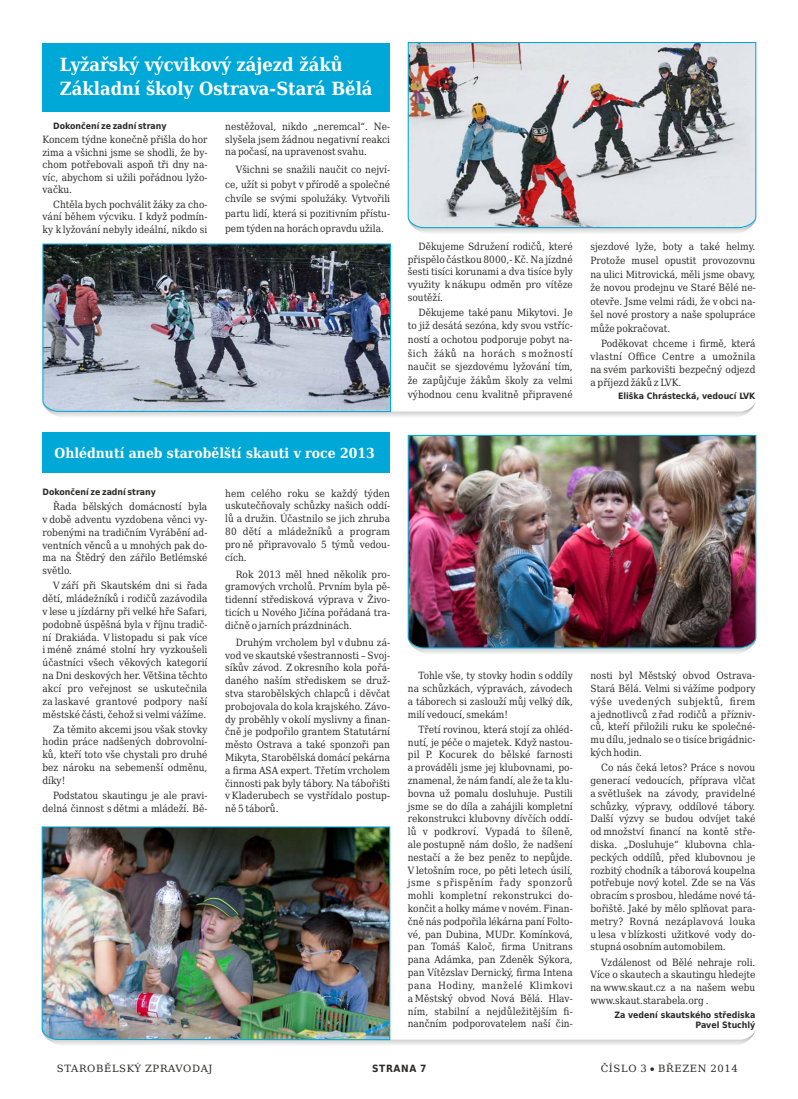
<style>
.page{position:relative;width:798px;height:1099px;background:#fff}
.page>*{position:absolute;margin:0;border:0;box-sizing:border-box;transform-origin:0 0}
.t1{font:700 18.25px/23.5px "DejaVu Serif Condensed";color:#fefefe}
.t2{font:700 13.88px "DejaVu Serif Condensed";color:#fefefe}
.t3{font:10px/12.8px "DejaVu Serif Condensed";color:#2b2a29;text-align:justify}
.t4{font:10px "DejaVu Serif";letter-spacing:.065em;color:#2b2a29}
.t5{font:700 10px "DejaVu Sans Condensed";letter-spacing:.06em;color:#2b2a29}
.t6{font:700 8.75px/10.1px "DejaVu Sans Condensed";color:#2b2a29;text-align:right}
</style>
<div class="page">
<div style="left:43px;top:432px;width:347px;height:40px;background:#00a8d7"></div>
<div style="left:43px;top:43px;width:347px;height:68px;background:#00a8d7"></div>
<svg style="left:416px;top:229px;width:332px;height:4px"></svg>
<img style="left:407px;top:42px;width:349px;height:187px">
<svg style="left:50px;top:401px;width:705px;height:16px"></svg>
<img style="left:42px;top:243px;width:349px;height:169px">
<svg style="left:416px;top:649px;width:333px;height:5px"></svg>
<img style="left:407px;top:434px;width:349px;height:215px">
<svg style="left:49px;top:1028px;width:706px;height:17px"></svg>
<img style="left:41px;top:826px;width:349px;height:214px">
<h1 class="t1" style="left:60px;top:54px;width:314px">Lyžařský výcvikový zájezd žáků<br>Základní školy Ostrava-Stará Bělá</h1>
<p class="t6" style="left:53px;top:122px;width:115px">Dokončení ze zadní strany</p>
<p class="t3" style="left:43px;top:134px;width:166px">Koncem týdne konečně přišla do hor zima a všichni jsme se shodli, že by&shy;chom potřebovali aspoň tři dny na&shy;víc, abychom si užili pořádnou lyžo&shy;vačku.</p>
<p class="t3" style="left:43px;top:199px;width:166px;text-indent:11px">Chtěla bych pochválit žáky za cho&shy;vání během výcviku. I když podmín&shy;ky k lyžování nebyly ideální, nikdo si</p>
<p class="t3" style="left:225px;top:121px;width:166px">nestěžoval, nikdo „neremcal“. Ne&shy;slyšela jsem žádnou negativní reakci na počasí, na upravenost svahu.</p>
<p class="t3" style="left:225px;top:163px;width:166px;line-height:14.6px;text-indent:11px">Všichni se snažili naučit co nejví&shy;ce, užít si pobyt v přírodě a společné chvíle se svými spolužáky. Vytvořili partu lidí, která si pozitivním přístu&shy;pem týden na horách opravdu užila.</p>
<p class="t3" style="left:407px;top:241px;width:166px;text-indent:11px">Děkujeme Sdružení rodičů, které přispělo částkou 8000,- Kč. Na jízdné šesti tisíci korunami a dva tisíce byly využity k nákupu odměn pro vítěze soutěží.</p>
<p class="t3" style="left:407px;top:306px;width:166px;line-height:13.6px;text-indent:11px">Děkujeme také panu Mikytovi. Je to již desátá sezóna, kdy svou vstříc&shy;ností a ochotou podporuje pobyt na&shy;šich žáků na horách s možností naučit se sjezdovému lyžování tím, že zapůjčuje žákům školy za velmi výhodnou cenu kvalitně připravené</p>
<p class="t3" style="left:590px;top:241px;width:167px;line-height:13.6px">sjezdové lyže, boty a také helmy.<br>Protože musel opustit provozovnu na ulici Mitrovická, měli jsme obavy, že novou prodejnu ve Staré Bělé ne&shy;otevře. Jsme velmi rádi, že v obci na&shy;šel nové prostory a naše spolupráce může pokračovat.</p>
<p class="t3" style="left:590px;top:338px;width:166px;text-indent:11px">Poděkovat chceme i firmě, která vlastní Office Centre a umožnila na svém parkovišti bezpečný odjezd a příjezd žáků z LVK.</p>
<p class="t6" style="left:617px;top:392px;width:139px">Eliška Chrástecká, vedoucí LVK</p>
<h2 class="t2" style="left:55px;top:447px;width:321px">Ohlédnutí aneb starobělští skauti v roce 2013</h2>
<p class="t3" style="left:225px;top:487px;width:166px">hem celého roku se každý týden uskutečňovaly schůzky našich oddí&shy;lů a družin. Účastnilo se jich zhruba 80 dětí a mládežníků a program pro ně připravovalo 5 týmů vedou&shy;cích.</p>
<p class="t3" style="left:225px;top:568px;width:166px;text-indent:11px">Rok 2013 měl hned několik pro&shy;gramových vrcholů. Prvním byla pě&shy;tidenní středisková výprava v Živo&shy;ticích u Nového Jičína pořádaná tra&shy;dičně o jarních prázdninách.</p>
<p class="t3" style="left:225px;top:636px;width:166px;text-indent:11px">Druhým vrcholem byl v dubnu zá&shy;vod ve skautské všestrannosti – Svoj&shy;síkův závod. Z okresního kola pořá&shy;daného naším střediskem se druž&shy;stva starobělských chlapců i děvčat probojovala do kola krajského. Závo&shy;dy proběhly v okolí myslivny a finan&shy;čně je podpořilo grantem Statutární město Ostrava a také sponzoři pan Mikyta, Starobělská domácí pekárna a firma ASA expert. Třetím vrcholem činnosti pak byly tábory. Na tábořišti v Kladerubech se vystřídalo postup&shy;ně 5 táborů.</p>
<p class="t6" style="left:43px;top:488px;width:115px">Dokončení ze zadní strany</p>
<p class="t3" style="left:43px;top:501px;width:166px;text-indent:11px">Řada bělských domácností byla v době adventu vyzdobena věnci vy&shy;robenými na tradičním Vyrábění ad&shy;ventních věnců a u mnohých pak do&shy;ma na Štědrý den zářilo Betlémské světlo.</p>
<p class="t3" style="left:43px;top:580px;width:166px;text-indent:11px">V září při Skautském dni si řada dětí, mládežníků i rodičů zazávodila v lese u jízdárny při velké hře Safari, podobně úspěšná byla v říjnu tradič&shy;ní Drakiáda. V listopadu si pak více i méně známé stolní hry vyzkoušeli účastníci všech věkových kategorií na Dni deskových her. Většina těchto akcí pro veřejnost se uskutečnila za laskavé grantové podpory naší městské části, čehož si velmi vážíme.</p>
<p class="t3" style="left:42px;top:723px;width:166px;text-indent:11px">Za těmito akcemi jsou však stovky hodin práce nadšených dobrovolní&shy;ků, kteří toto vše chystali pro druhé bez nároku na sebemenší odměnu, díky!</p>
<p class="t3" style="left:42px;top:790px;width:166px;text-align:right">Podstatou skautingu je ale pravi&shy;delná činnost s dětmi a mládeží. Bě-</p>
<p class="t3" style="left:407px;top:670px;width:166px;text-indent:11px">Tohle vše, ty stovky hodin s oddíly na schůzkách, výpravách, závodech a táborech si zaslouží můj velký dík, milí vedoucí, smekám!</p>
<p class="t3" style="left:407px;top:723px;width:166px;text-indent:11px">Třetí rovinou, která stojí za ohléd&shy;nutí, je péče o majetek. Když nastou&shy;pil P. Kocurek do bělské farnosti a prováděli jsme jej klubovnami, po&shy;znamenal, že nám fandí, ale že ta klu&shy;bovna už pomalu dosluhuje. Pustili jsme se do díla a zahájili kompletní rekonstrukci klubovny dívčích oddí&shy;lů v podkroví. Vypadá to šíleně, ale postupně nám došlo, že nadšení nestačí a že bez peněz to nepůjde.<br>V letošním roce, po pěti letech úsilí, jsme s přispěním řady sponzorů mohli kompletní rekonstrukci do&shy;končit a holky máme v novém. Finan&shy;čně nás podpořila lékárna paní Folto&shy;vé, pan Dubina, MUDr. Komínková, pan Tomáš Kaloč, firma Unitrans pana Adámka, pan Zdeněk Sýkora, pan Vítězslav Dernický, firma Intena pana Hodiny, manželé Klimkovi a Městský obvod Nová Bělá. Hlav&shy;ním, stabilní a nejdůležitějším fi&shy;nančním podporovatelem naší čin-</p>
<p class="t3" style="left:590px;top:670px;width:166px">nosti byl Městský obvod Ostrava-Stará Bělá. Velmi si vážíme podpory výše uvedených subjektů, firem a jednotlivců z řad rodičů a přízniv&shy;ců, kteří přiložili ruku ke společné&shy;mu dílu, jednalo se o tisíce brigádnic&shy;kých hodin.</p>
<p class="t3" style="left:590px;top:762px;width:166px;text-indent:11px">Co nás čeká letos? Práce s novou generací vedoucích, příprava vlčat a světlušek na závody, pravidelné schůzky, výpravy, oddílové tábory.<br>Další výzvy se budou odvíjet také od množství financí na kontě stře&shy;diska. „Dosluhuje“ klubovna chla&shy;peckých oddílů, před klubovnou je rozbitý chodník a táborová koupelna potřebuje nový kotel. Zde se na Vás obracím s prosbou, hledáme nové tá&shy;bořiště. Jaké by mělo splňovat para&shy;metry? Rovná nezáplavová louka u lesa v blízkosti užitkové vody do&shy;stupná osobním automobilem.</p>
<p class="t3" style="left:590px;top:956px;width:166px;text-indent:11px">Vzdá lenost od Bělé nehraje roli.<br>Více o skautech a skautingu hledejte na www.skaut.cz a na našem webu www.skaut.starabela.org .</p>
<p class="t6" style="left:614px;top:1010px;width:142px">Za vedení skautského střediska<br>Pavel Stuchlý</p>
<p class="t4" style="left:57px;top:1063px;width:157px">STAROBĚLSKÝ ZPRAVODAJ</p>
<p class="t5" style="left:372px;top:1063px;width:56px">STRANA 7</p>
<p class="t4" style="left:600px;top:1063px;width:139px">ČÍSLO 3 BŘEZEN 2014</p>
</div>
